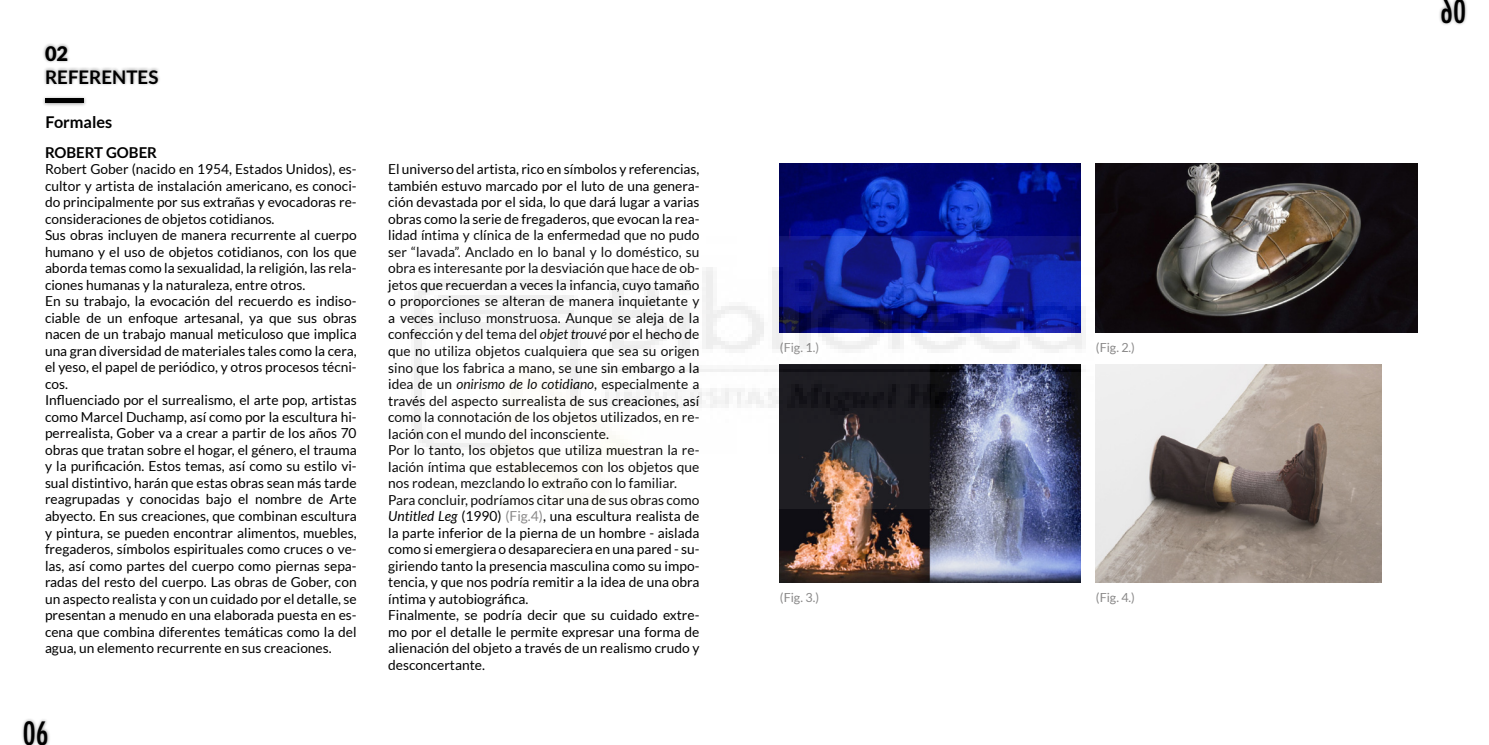
<style>
.page{position:relative;width:1489px;height:745px;background:#fff}
.page>*{position:absolute;margin:0;border:0;box-sizing:border-box;transform-origin:0 0}
.t1{font:500 condensed 31.25px "Futura";color:#000}
.t2{font:900 20px "Lato";color:#000}
.t3{font:700 18.75px "Lato";color:#000}
.t4{font:700 16.25px "Lato";color:#000}
.t5{font:700 15px "Lato";color:#000}
.t6{font:13.75px/16.5px "Lato";color:#000}
.t7{font:12.5px "Lato";color:#8a8989}
.s1{font-style:italic}
.s2{color:#8a8989}
</style>
<div class="page">
<div style="left:1437px;top:0;width:30px;height:27px;background:#000;opacity:.4"></div>
<div style="left:20px;top:717px;width:31px;height:27px;background:#000;opacity:.4"></div>
<div style="left:42px;top:43px;width:119px;height:44px;background:#000;opacity:.4"></div>
<div style="left:42px;top:95px;width:45px;height:11px;background:#000;opacity:.4"></div>
<div style="left:45px;top:98px;width:39px;height:5px;background:#000"></div>
<img style="left:780px;top:163px;width:300px;height:73px">
<img style="left:1095px;top:163px;width:322px;height:169px">
<img style="left:780px;top:508px;width:300px;height:74px">
<img style="left:1095px;top:364px;width:286px;height:218px">
<img style="left:414px;top:236px;width:672px;height:272px">
<svg style="left:1441px;top:0;width:23px;height:23px"></svg>
<h2 class="t2" style="left:45px;top:42px;width:25px">02</h2>
<h3 class="t3" style="left:45px;top:66px;width:115px">REFERENTES</h3>
<p class="t4" style="left:45px;top:113px;width:68px">Formales</p>
<p class="t5" style="left:45px;top:143px;width:114px">ROBERT GOBER</p>
<p class="t6" style="left:45px;top:161px;width:313px">Robert Gober (nacido en 1954, Estados Unidos), es&shy;cultor y artista de instalación americano, es conoci&shy;do principalmente por sus extrañas y evocadoras re&shy;consideraciones de objetos cotidianos.<br>Sus obras incluyen de manera recurrente al cuerpo humano y el uso de objetos cotidianos, con los que aborda temas como la sexualidad, la religión, las rela&shy;ciones humanas y la naturaleza, entre otros.<br>En su trabajo, la evocación del recuerdo es indiso&shy;ciable de un enfoque artesanal, ya que sus obras nacen de un trabajo manual meticuloso que implica una gran diversidad de materiales tales como la cera, el yeso, el papel de periódico, y otros procesos técni&shy;cos.<br>Influenciado por el surrealismo, el arte pop, artistas como Marcel Duchamp, así como por la escultura hi&shy;perrealista, Gober va a crear a partir de los años 70 obras que tratan sobre el hogar, el género, el trauma y la purificación. Estos temas, así como su estilo vi&shy;sual distintivo, harán que estas obras sean más tarde reagrupadas y conocidas bajo el nombre de Arte abyecto. En sus creaciones, que combinan escultura y pintura, se pueden encontrar alimentos, muebles, fregaderos, símbolos espirituales como cruces o ve&shy;las, así como partes del cuerpo como piernas sepa&shy;radas del resto del cuerpo. Las obras de Gober, con un aspecto realista y con un cuidado por el detalle, se presentan a menudo en una elaborada puesta en es&shy;cena que combina diferentes temáticas como la del agua, un elemento recurrente en sus creaciones.</p>
<p class="t6" style="left:388px;top:161px;width:313px">El universo del artista, rico en símbolos y referencias, también estuvo marcado por el luto de una genera&shy;ción devastada por el sida, lo que dará lugar a varias obras como la serie de fregaderos, que evocan la rea&shy;lidad íntima y clínica de la enfermedad que no pudo ser “lavada”. Anclado en lo banal y lo doméstico, su obra es interesante por la desviación que hace de ob&shy;jetos que recuerdan a veces la infancia, cuyo tamaño o proporciones se alteran de manera inquietante y a veces incluso monstruosa. Aunque se aleja de la confección y del tema del <span class="s1">objet trouvé</span> por el hecho de que no utiliza objetos cualquiera que sea su origen sino que los fabrica a mano, se une sin embargo a la idea de un <span class="s1">onirismo de lo cotidiano</span>, especialmente a través del aspecto surrealista de sus creaciones, así como la connotación de los objetos utilizados, en re&shy;lación con el mundo del inconsciente.<br>Por lo tanto, los objetos que utiliza muestran la re&shy;lación íntima que establecemos con los objetos que nos rodean, mezclando lo extraño con lo familiar.<br>Para concluir, podríamos citar una de sus obras como <span class="s1">Untitled Leg</span> (1990) <span class="s2">(Fig.4)</span>, una escultura realista de la parte inferior de la pierna de un hombre - aislada como si emergiera o desapareciera en una pared - su&shy;giriendo tanto la presencia masculina como su impo&shy;tencia, y que nos podría remitir a la idea de una obra íntima y autobiográfica.<br>Finalmente, se podría decir que su cuidado extre&shy;mo por el detalle le permite expresar una forma de alienación del objeto a través de un realismo crudo y desconcertante.</p>
<h1 class="t1" style="left:23px;top:712px;width:27px">06</h1>
<p class="t7" style="left:780px;top:340px;width:41px">(Fig. 1.)</p>
<p class="t7" style="left:780px;top:590px;width:41px">(Fig. 3.)</p>
<p class="t7" style="left:1095px;top:340px;width:41px">(Fig. 2.)</p>
<p class="t7" style="left:1095px;top:590px;width:41px">(Fig. 4.)</p>
</div>
